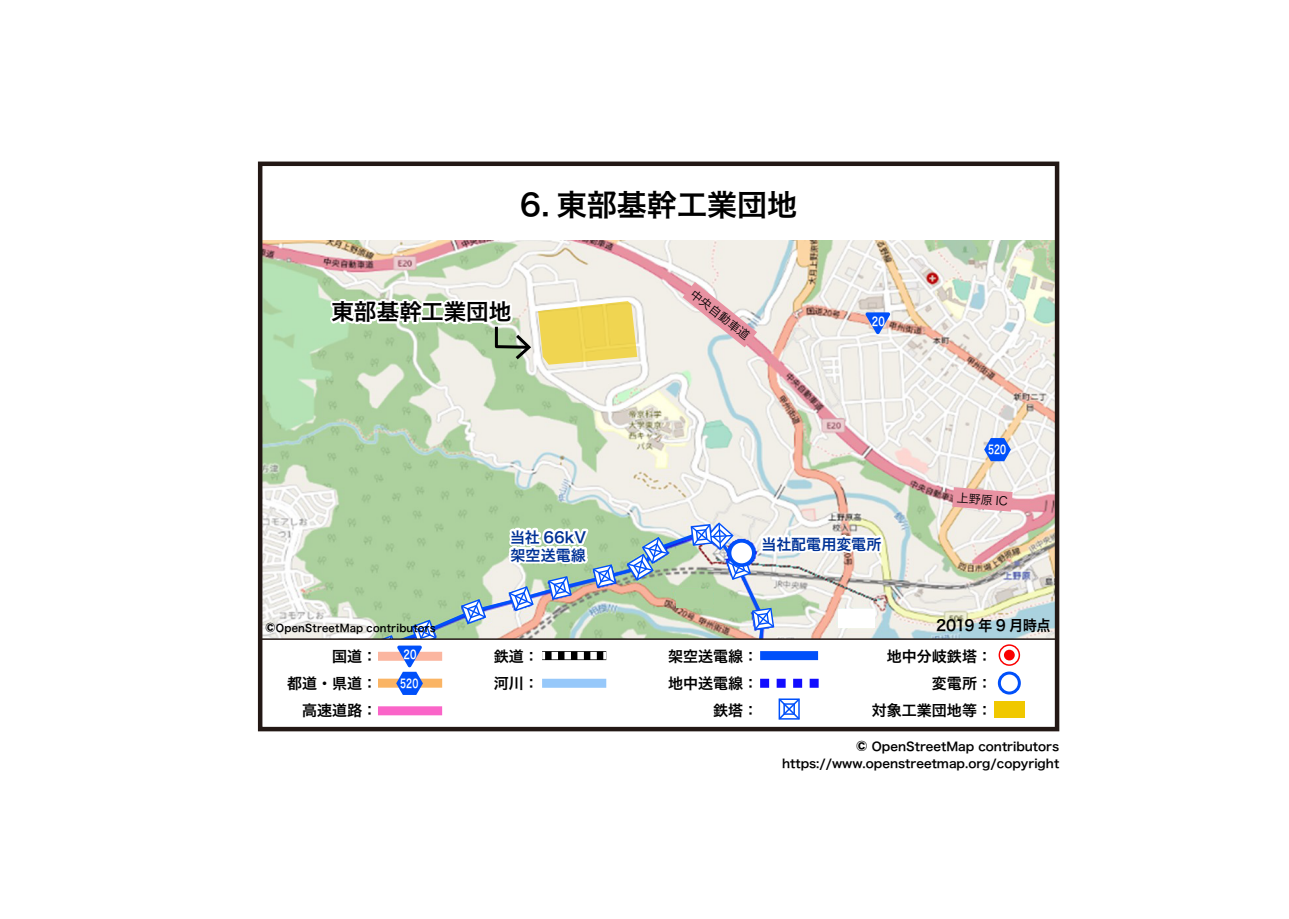
<style>
.page{position:relative;width:1289px;height:919px;background:#fff}
.page>*{position:absolute;margin:0;border:0;box-sizing:border-box;transform-origin:0 0}
.t1{font:30px "Hira Kaku Std N W6";color:#000}
.t2{font:22.5px "Hira Kaku Std N W6";letter-spacing:-.005em;color:#000}
.t3{font:15px/27.2px "Hira Kaku Std N W6";color:#000;text-align:right}
.t4{font:15px/18px "Hira Kaku Std N W6";color:#003296}
.t5{font:15px "Hira Kaku Std N W6";color:#000;scale:.95 1}
.t6{font:12px/16.5px "Hira Kaku Std N W6";color:#000;text-align:right}
.t7{font:12px "Hira Kaku Std N W3";color:#000}
.t8{font:12px "Hira Kaku Std N W6";letter-spacing:.015em;color:#fff;scale:.7 1}
.t9{font:12px "Hira Kaku Std N W6";letter-spacing:.015em;color:#fff;scale:.75 1}
.t10{font:10.5px "Hira Kaku Std N W6";letter-spacing:.02em;color:#000;scale:.95 1}
.s1{font-size:19.5px}
.s2{font-size:21px}
</style>
<div class="page">
<img style="left:263px;top:240px;width:791px;height:398px">
<svg style="left:325px;top:240px;width:206px;height:119px"></svg>
<svg style="left:538px;top:301px;width:99px;height:63px;background:#efd96c"></svg>
<svg style="left:952px;top:487px;width:60px;height:24px"></svg>
<svg style="left:682px;top:282px;width:75px;height:65px;background:#ebccce"></svg>
<svg style="left:984px;top:438px;width:26px;height:23px"></svg>
<svg style="left:865px;top:312px;width:25px;height:22px"></svg>
<div style="left:259px;top:638px;width:798px;height:91px;background:#fff;border:2px solid #231815"></div>
<svg style="left:999px;top:673px;width:20px;height:20px"></svg>
<div style="left:997px;top:671px;width:23px;height:23px;border:3px solid #0050fa;border-radius:50%"></div>
<svg style="left:999px;top:645px;width:20px;height:20px"></svg>
<div style="left:998px;top:644px;width:22px;height:21px;border:2px solid #fa0000;border-radius:50%"></div>
<div style="left:1003px;top:649px;width:11px;height:11px;background:#fa0000;border-radius:50%"></div>
<div style="left:994px;top:701px;width:30px;height:17px;background:#f0c800"></div>
<svg style="left:372px;top:521px;width:515px;height:199px"></svg>
<div style="left:258px;top:161px;width:801px;height:570px;border:4px solid #231815"></div>
<h1 class="t1" style="left:520px;top:182px;width:278px">6. 東部基幹工業団地</h1>
<h2 class="t2" style="left:331px;top:294px;width:181px">東部基幹工業団地</h2>
<p class="t7" style="left:697px;top:285px;width:73px;rotate:38deg">中央自動車道</p>
<p class="t9" style="left:871px;top:312px;width:19px">20</p>
<p class="t4" style="left:510px;top:528px;width:78px">当社 66kV架空送電線</p>
<p class="t4" style="left:761px;top:535px;width:121px">当社配電用変電所</p>
<p class="t8" style="left:988px;top:440px;width:27px">520</p>
<p class="t7" style="left:957px;top:488px;width:53px;rotate:4deg">上野原 IC</p>
<p class="t10" style="left:265px;top:619px;width:181px"><span class="s1">©</span>OpenStreetMap contributors</p>
<p class="t5" style="left:936px;top:614px;width:122px">2019 年 9 月時点</p>
<p class="t3" style="left:332px;top:643px;width:46px">国道：</p>
<p class="t9" style="left:403px;top:645px;width:19px">20</p>
<p class="t3" style="left:287px;top:669px;width:91px">都道・県道：</p>
<p class="t3" style="left:302px;top:697px;width:76px">高速道路：</p>
<p class="t8" style="left:400px;top:674px;width:27px">520</p>
<p class="t3" style="left:494px;top:642px;width:46px;text-align:left">鉄道：河川：</p>
<p class="t3" style="left:668px;top:642px;width:91px">架空送電線：地中送電線：鉄塔：</p>
<p class="t3" style="left:872px;top:642px;width:121px">地中分岐鉄塔：変電所：<br>対象工業団地等：</p>
<p class="t6" style="left:782px;top:738px;width:278px"><span class="s2">©</span> OpenStreetMap contributors https://www.openstreetmap.org/copyright</p>
</div>
